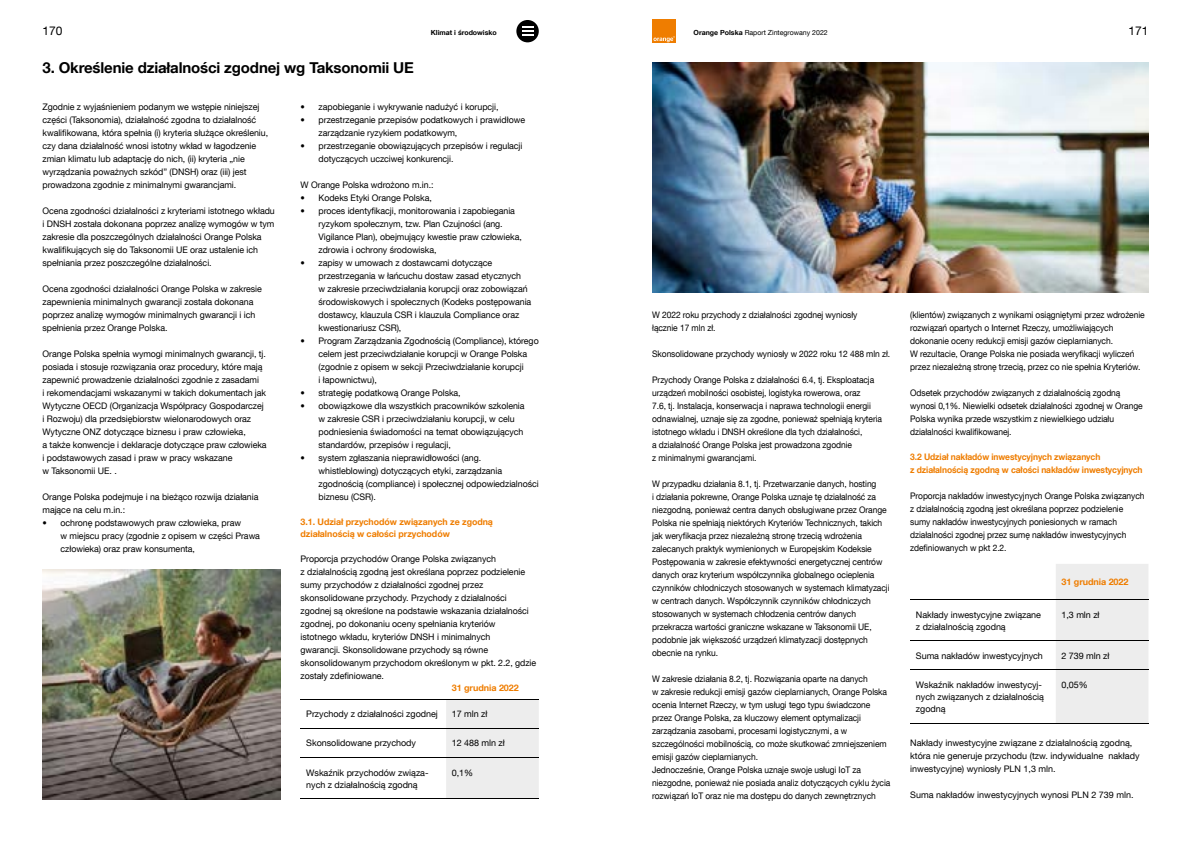
<style>
.page{position:relative;width:1191px;height:842px;background:#fff}
.page>*{position:absolute;margin:0;border:0;box-sizing:border-box;transform-origin:0 0}
.t1{font:700 15px "Helvetica Neue LT Com";letter-spacing:-.01em;color:#000}
.t2{font:12px "Helvetica Neue LT Com";letter-spacing:-.005em;color:#000}
.t3{font:9px/13px "Helvetica Neue LT Com";letter-spacing:-.005em;color:#000}
.t4{font:9px/13px "Helvetica Neue LT Com";letter-spacing:-.005em;color:#000;scale:.94 1}
.t5{font:700 9px/12px "Helvetica Neue LT Com";letter-spacing:-.01em;color:#ef7d00}
.t6{font:700 9px/13px "Helvetica Neue LT Com";letter-spacing:-.01em;color:#ef7d00;scale:.94 1}
.t7{font:7px "Helvetica Neue LT Com";color:#000}
.t8{font:700 7px "Helvetica Neue LT Com";color:#000}
.s1{font-weight:700}
</style>
<div class="page">
<div style="left:516px;top:20px;width:23px;height:22px;background:#000;border-radius:50%"></div>
<svg style="left:522px;top:27px;width:11px;height:9px"></svg>
<div style="left:652px;top:19px;width:24px;height:24px;background:#ef7d00"></div>
<svg style="left:653px;top:36px;width:22px;height:6px"></svg>
<div style="left:446px;top:700px;width:93px;height:98px;background:#ededed"></div>
<hr style="left:300px;top:699px;width:146px;height:1px;background:#000">
<hr style="left:446px;top:699px;width:93px;height:1px;background:#000">
<hr style="left:300px;top:728px;width:146px;height:1px;background:#000">
<hr style="left:446px;top:728px;width:93px;height:1px;background:#000">
<hr style="left:300px;top:757px;width:146px;height:1px;background:#000">
<hr style="left:446px;top:757px;width:93px;height:1px;background:#000">
<hr style="left:300px;top:798px;width:146px;height:1px;background:#000">
<hr style="left:446px;top:798px;width:93px;height:1px;background:#000">
<div style="left:1055px;top:564px;width:93px;height:159px;background:#ededed"></div>
<hr style="left:910px;top:599px;width:145px;height:1px;background:#000">
<hr style="left:1055px;top:599px;width:93px;height:1px;background:#000">
<hr style="left:910px;top:641px;width:145px;height:1px;background:#000">
<hr style="left:1055px;top:641px;width:93px;height:1px;background:#000">
<hr style="left:910px;top:670px;width:145px;height:1px;background:#000">
<hr style="left:1055px;top:670px;width:93px;height:1px;background:#000">
<hr style="left:910px;top:723px;width:145px;height:1px;background:#000">
<hr style="left:1055px;top:723px;width:93px;height:1px;background:#000">
<img style="left:43px;top:569px;width:238px;height:230px">
<img style="left:652px;top:62px;width:496px;height:231px">
<h2 class="t2" style="left:43px;top:24px;width:21px">170</h2>
<p class="t8" style="left:431px;top:28px;width:67px">Klimat i środowisko</p>
<p class="t7" style="left:693px;top:28px;width:136px"><span class="s1">Orange Polska</span> Raport Zintegrowany 2022</p>
<h2 class="t2" style="left:1128px;top:24px;width:21px">171</h2>
<h1 class="t1" style="left:43px;top:58px;width:373px">3. Określenie działalności zgodnej wg Taksonomii UE</h1>
<p class="t3" style="left:43px;top:100px;width:227px">Zgodnie z wyjaśnieniem podanym we wstępie niniejszej części (Taksonomia), działalność zgodna to działalność kwalifikowana, która spełnia (i) kryteria służące określeniu, czy dana działalność wnosi istotny wkład w łagodzenie zmian klimatu lub adaptację do nich, (ii) kryteria „nie wyrządzania poważnych szkód” (DNSH) oraz (iii) jest prowadzona zgodnie z minimalnymi gwarancjami.</p>
<p class="t3" style="left:43px;top:204px;width:234px">Ocena zgodności działalności z kryteriami istotnego wkładu i DNSH została dokonana poprzez analizę wymogów w tym zakresie dla poszczególnych działalności Orange Polska kwalifikujących się do Taksonomii UE oraz ustalenie ich spełniania przez poszczególne działalności.</p>
<p class="t3" style="left:43px;top:282px;width:221px">Ocena zgodności działalności Orange Polska w zakresie zapewnienia minimalnych gwarancji została dokonana poprzez analizę wymogów minimalnych gwarancji i ich spełnienia przez Orange Polska.</p>
<p class="t3" style="left:43px;top:347px;width:226px">Orange Polska spełnia wymogi minimalnych gwarancji, tj. posiada i stosuje rozwiązania oraz procedury, które mają zapewnić prowadzenie działalności zgodnie z zasadami<br>i rekomendacjami wskazanymi w takich dokumentach jak Wytyczne OECD (Organizacja Współpracy Gospodarczej i Rozwoju) dla przedsiębiorstw wielonarodowych oraz Wytyczne ONZ dotyczące biznesu i praw człowieka,<br>a także konwencje i deklaracje dotyczące praw człowieka i podstawowych zasad i praw w pracy wskazane<br>w Taksonomii UE. .</p>
<p class="t3" style="left:43px;top:490px;width:217px">Orange Polska podejmuje i na bieżąco rozwija działania</p>
<p class="t3" style="left:43px;top:503px;width:84px">mające na celu m.in.:</p>
<p class="t3" style="left:61px;top:516px;width:182px">ochronę podstawowych praw człowieka, praw</p>
<p class="t3" style="left:61px;top:529px;width:201px">w miejscu pracy (zgodnie z opisem w części Prawa</p>
<p class="t3" style="left:61px;top:542px;width:136px">człowieka) oraz praw konsumenta,</p>
<p class="t3" style="left:318px;top:100px;width:208px">zapobieganie i wykrywanie nadużyć i korupcji, przestrzeganie przepisów podatkowych i prawidłowe zarządzanie ryzykiem podatkowym,<br>przestrzeganie obowiązujących przepisów i regulacji dotyczących uczciwej konkurencji.</p>
<p class="t3" style="left:318px;top:178px;width:222px;text-indent:-18px">W Orange Polska wdrożono m.in.:<br>Kodeks Etyki Orange Polska,<br>proces identyfikacji, monitorowania i zapobiegania ryzykom społecznym, tzw. Plan Czujności (ang.<br>Vigilance Plan), obejmujący kwestie praw człowieka, zdrowia i ochrony środowiska,<br>zapisy w umowach z dostawcami dotyczące przestrzegania w łańcuchu dostaw zasad etycznych<br>w zakresie przeciwdziałania korupcji oraz zobowiązań środowiskowych i społecznych (Kodeks postępowania dostawcy, klauzula CSR i klauzula Compliance oraz kwestionariusz CSR),<br>Program Zarządzania Zgodnością (Compliance), którego celem jest przeciwdziałanie korupcji w Orange Polska (zgodnie z opisem w sekcji Przeciwdziałanie korupcji<br>i łapownictwu),<br>strategię podatkową Orange Polska,<br>obowiązkowe dla wszystkich pracowników szkolenia<br>w zakresie CSR i przeciwdziałaniu korupcji, w celu podniesienia świadomości na temat obowiązujących standardów, przepisów i regulacji,<br>system zgłaszania nieprawidłowości (ang. whistleblowing) dotyczących etyki, zarządzania zgodnością (compliance) i społecznej odpowiedzialności biznesu (CSR).</p>
<p class="t5" style="left:300px;top:516px;width:194px">3.1. Udział przychodów związanych ze zgodną działalnością w całości przychodów</p>
<p class="t3" style="left:300px;top:552px;width:237px">Proporcja przychodów Orange Polska związanych<br>z działalnością zgodną jest określana poprzez podzielenie sumy przychodów z działalności zgodnej przez skonsolidowane przychody. Przychody z działalności zgodnej są określone na podstawie wskazania działalności zgodnej, po dokonaniu oceny spełniania kryteriów<br>istotnego wkładu, kryteriów DNSH i minimalnych<br>gwarancji. Skonsolidowane przychody są równe skonsolidowanym przychodom określonym w pkt. 2.2, gdzie zostały zdefiniowane.</p>
<p class="t5" style="left:452px;top:682px;width:69px">31 grudnia 2022</p>
<p class="t3" style="left:306px;top:707px;width:133px">Przychody z działalności zgodnej</p>
<p class="t3" style="left:452px;top:707px;width:37px">17 mln zł</p>
<p class="t3" style="left:306px;top:736px;width:111px">Skonsolidowane przychody</p>
<p class="t3" style="left:452px;top:736px;width:54px">12 488 mln zł</p>
<p class="t3" style="left:306px;top:766px;width:124px;line-height:12px">Wskaźnik przychodów związa&shy;nych z działalnością zgodną</p>
<p class="t3" style="left:452px;top:765px;width:23px">0,1%</p>
<p class="t4" style="left:652px;top:308px;width:220px">W 2022 roku przychody z działalności zgodnej wyniosły łącznie 17 mln zł.</p>
<p class="t4" style="left:652px;top:347px;width:255px">Skonsolidowane przychody wyniosły w 2022 roku 12 488 mln zł.</p>
<p class="t4" style="left:652px;top:373px;width:246px">Przychody Orange Polska z działalności 6.4, tj. Eksploatacja urządzeń mobilności osobistej, logistyka rowerowa, oraz<br>7.6, tj. Instalacja, konserwacja i naprawa technologii energii odnawialnej, uznaje się za zgodne, ponieważ spełniają kryteria istotnego wkładu i DNSH określone dla tych działalności,<br>a działalność Orange Polska jest prowadzona zgodnie<br>z minimalnymi gwarancjami.</p>
<p class="t4" style="left:652px;top:477px;width:254px">W przypadku działania 8.1, tj. Przetwarzanie danych, hosting<br>i działania pokrewne, Orange Polska uznaje tę działalność za niezgodną, ponieważ centra danych obsługiwane przez Orange Polska nie spełniają niektórych Kryteriów Technicznych, takich jak weryfikacja przez niezależną stronę trzecią wdrożenia zalecanych praktyk wymienionych w Europejskim Kodeksie Postępowania w zakresie efektywności energetycznej centrów danych oraz kryterium współczynnika globalnego ocieplenia czynników chłodniczych stosowanych w systemach klimatyzacji w centrach danych. Współczynnik czynników chłodniczych stosowanych w systemach chłodzenia centrów danych przekracza wartości graniczne wskazane w Taksonomii UE, podobnie jak większość urządzeń klimatyzacji dostępnych obecnie na rynku.</p>
<p class="t4" style="left:652px;top:672px;width:255px">W zakresie działania 8.2, tj. Rozwiązania oparte na danych<br>w zakresie redukcji emisji gazów cieplarnianych, Orange Polska ocenia Internet Rzeczy, w tym usługi tego typu świadczone przez Orange Polska, za kluczowy element optymalizacji zarządzania zasobami, procesami logistycznymi, a w szczególności mobilnością, co może skutkować zmniejszeniem emisji gazów cieplarnianych.<br>Jednocześnie, Orange Polska uznaje swoje usługi IoT za niezgodne, ponieważ nie posiada analiz dotyczących cyklu życia rozwiązań IoT oraz nie ma dostępu do danych zewnętrznych</p>
<p class="t4" style="left:910px;top:308px;width:251px">(klientów) związanych z wynikami osiągniętymi przez wdrożenie rozwiązań opartych o Internet Rzeczy, umożliwiających dokonanie oceny redukcji emisji gazów cieplarnianych.<br>W rezultacie, Orange Polska nie posiada weryfikacji wyliczeń przez niezależną stronę trzecią, przez co nie spełnia Kryteriów.</p>
<p class="t4" style="left:910px;top:386px;width:249px">Odsetek przychodów związanych z działalnością zgodną wynosi 0,1%. Niewielki odsetek działalności zgodnej w Orange Polska wynika przede wszystkim z niewielkiego udziału działalności kwalifikowanej.</p>
<p class="t6" style="left:910px;top:450px;width:249px">3.2 Udział nakładów inwestycyjnych związanych<br>z działalnością zgodną w całości nakładów inwestycyjnych</p>
<p class="t4" style="left:910px;top:489px;width:251px">Proporcja nakładów inwestycyjnych Orange Polska związanych z działalnością zgodną jest określana poprzez podzielenie sumy nakładów inwestycyjnych poniesionych w ramach działalności zgodnej przez sumę nakładów inwestycyjnych zdefiniowanych w pkt 2.2.</p>
<p class="t5" style="left:1061px;top:575px;width:69px">31 grudnia 2022</p>
<p class="t3" style="left:916px;top:608px;width:127px;line-height:12px">Nakłady inwestycyjne związane z działalnością zgodną</p>
<p class="t3" style="left:1061px;top:608px;width:40px">1,3 mln zł</p>
<p class="t3" style="left:916px;top:649px;width:128px">Suma nakładów inwestycyjnych</p>
<p class="t3" style="left:1061px;top:649px;width:50px">2 739 mln zł</p>
<p class="t3" style="left:916px;top:678px;width:129px;line-height:12px">Wskaźnik nakładów inwestycyj&shy;nych związanych z działalnością zgodną</p>
<p class="t3" style="left:1061px;top:678px;width:28px">0,05%</p>
<p class="t3" style="left:910px;top:736px;width:231px">Nakłady inwestycyjne związane z działalnością zgodną, która nie generuje przychodu (tzw. indywidualne nakłady inwestycyjne) wyniosły PLN 1,3 mln.</p>
<p class="t3" style="left:910px;top:788px;width:225px">Suma nakładów inwestycyjnych wynosi PLN 2 739 mln.</p>
</div>
